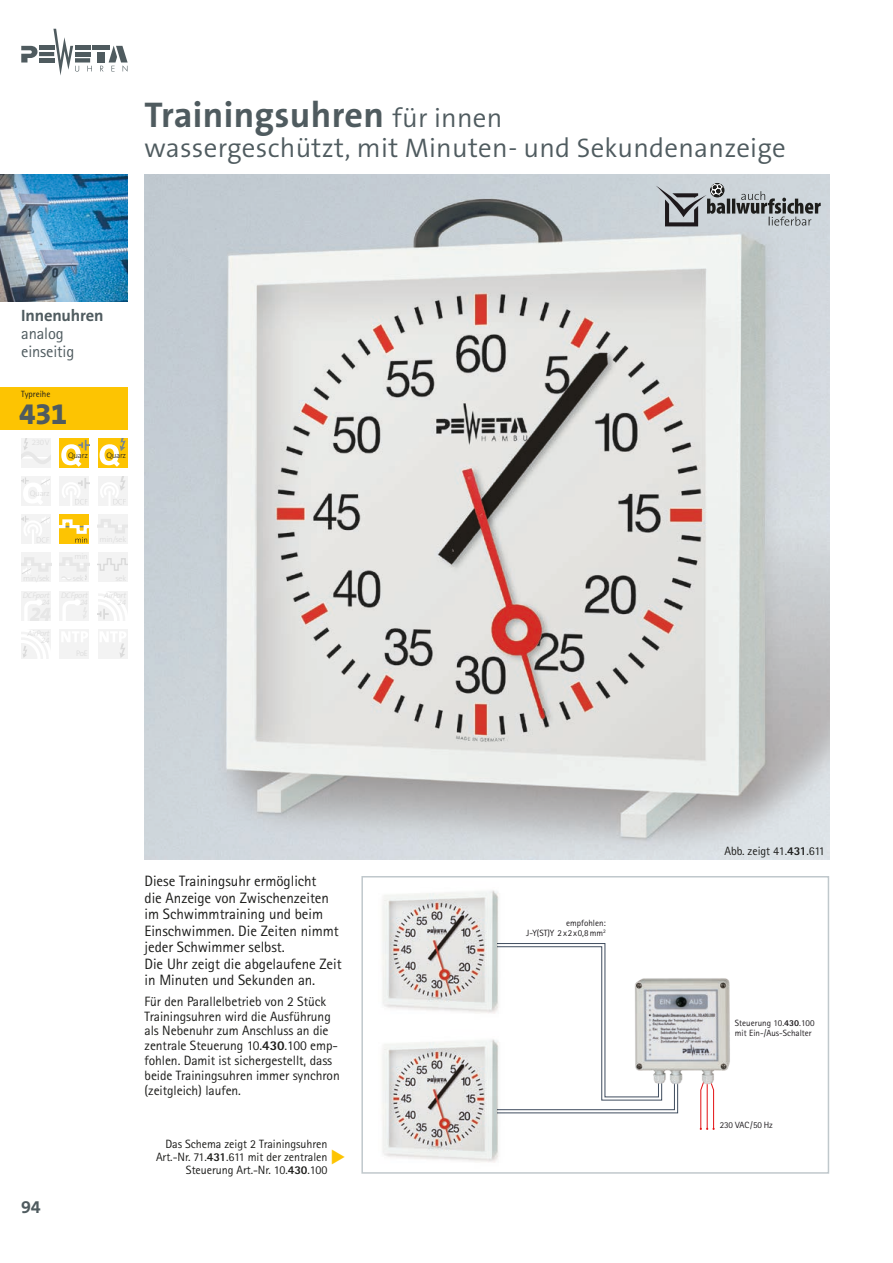
<style>
.page{position:relative;width:893px;height:1263px;background:#fff}
.page>*{position:absolute;margin:0;border:0;box-sizing:border-box;transform-origin:0 0}
.t1{font:700 36px "The Sans B W7";letter-spacing:.01em;color:#4f5b5f}
.t2{font:800 30px "The Sans B W8";color:#4f5b5f}
.t3{font:300 27px/30px "The Sans B W4";letter-spacing:.01em;color:#4f5b5f}
.t4{font:700 18px "The Sans B W7";color:#4f5b5f}
.t5{font:16.5px/18px "Rotis Sans Serif Std";letter-spacing:-.01em;color:#4f5b5f}
.t6{font:700 16.5px "The Sans B W7";letter-spacing:-.01em;color:#4f5b5f}
.t7{font:15px/16.5px "Rotis Sans Serif Std";letter-spacing:-.005em;color:#1d1d1b}
.t8{font:13.5px/14.9px "Rotis Sans Serif Std";letter-spacing:-.005em;color:#1d1d1b}
.t9{font:12px/12.8px "Rotis Sans Serif Std";letter-spacing:-.005em;color:#1d1d1b;text-align:right}
.t10{font:9px/10.2px "Agfa Rotis Sans Serif";color:#1f1c1f;text-align:right}
.t11{font:9px "Agfa Rotis Sans Serif";letter-spacing:-.02em;color:#1f1c1f}
.t12{font:9px "Rotis Sans Serif Std";color:#1d1d1b}
.t13{font:300 7.95px "The Sans B W3";letter-spacing:-.03em;color:#1d1d1b}
.s1{font-weight:800}
</style>
<div class="page">
<svg style="left:87px;top:66px;width:5px;height:5px"></svg>
<hr style="left:39px;top:46px;width:15px;height:4px;background:#4f5b5f">
<hr style="left:39px;top:52px;width:15px;height:4px;background:#4f5b5f">
<div style="left:39px;top:58px;width:15px;height:5px;background:#4f5b5f"></div>
<svg style="left:21px;top:46px;width:16px;height:17px"></svg>
<hr style="left:75px;top:46px;width:15px;height:4px;background:#4f5b5f">
<hr style="left:75px;top:52px;width:15px;height:4px;background:#4f5b5f">
<div style="left:75px;top:58px;width:15px;height:5px;background:#4f5b5f"></div>
<div style="left:97px;top:52px;width:8px;height:11px;background:#4f5b5f"></div>
<hr style="left:92px;top:46px;width:18px;height:4px;background:#4f5b5f">
<svg style="left:53px;top:29px;width:26px;height:47px"></svg>
<svg style="left:100px;top:46px;width:28px;height:26px"></svg>
<div style="left:21px;top:591px;width:30px;height:30px;background:#f3f3f3"></div>
<svg style="left:25px;top:600px;width:25px;height:21px"></svg>
<div style="left:98px;top:514px;width:30px;height:30px;background:#f3f3f3"></div>
<svg style="left:98px;top:519px;width:30px;height:14px"></svg>
<div style="left:60px;top:591px;width:29px;height:30px;background:#f3f3f3"></div>
<svg style="left:63px;top:600px;width:24px;height:21px"></svg>
<div style="left:60px;top:629px;width:29px;height:30px;background:#f3f3f3"></div>
<svg style="left:62px;top:632px;width:26px;height:10px"></svg>
<div style="left:21px;top:514px;width:30px;height:30px;background:#f3f3f3"></div>
<svg style="left:21px;top:516px;width:29px;height:28px"></svg>
<div style="left:21px;top:438px;width:30px;height:30px;background:#f3f3f3"></div>
<svg style="left:21px;top:438px;width:30px;height:26px"></svg>
<div style="left:21px;top:476px;width:30px;height:30px;background:#f3f3f3"></div>
<svg style="left:21px;top:477px;width:29px;height:27px"></svg>
<div style="left:98px;top:476px;width:30px;height:30px;background:#f3f3f3"></div>
<svg style="left:100px;top:476px;width:25px;height:30px"></svg>
<div style="left:60px;top:476px;width:29px;height:30px;background:#f3f3f3"></div>
<svg style="left:62px;top:478px;width:27px;height:28px"></svg>
<div style="left:60px;top:553px;width:29px;height:29px;background:#f3f3f3"></div>
<svg style="left:60px;top:557px;width:29px;height:23px"></svg>
<div style="left:21px;top:553px;width:30px;height:29px;background:#f3f3f3"></div>
<svg style="left:21px;top:558px;width:30px;height:16px"></svg>
<svg style="left:21px;top:629px;width:30px;height:30px"></svg>
<div style="left:98px;top:553px;width:30px;height:29px;background:#f3f3f3"></div>
<svg style="left:98px;top:558px;width:30px;height:13px"></svg>
<svg style="left:98px;top:591px;width:30px;height:30px"></svg>
<div style="left:98px;top:629px;width:30px;height:30px;background:#f3f3f3"></div>
<svg style="left:100px;top:632px;width:26px;height:26px"></svg>
<img style="left:145px;top:174px;width:684px;height:685px">
<img style="left:0;top:174px;width:128px;height:128px">
<div style="left:0;top:387px;width:128px;height:42px;background:#fdc402"></div>
<div style="left:98px;top:438px;width:30px;height:30px;background:#fdc402"></div>
<svg style="left:100px;top:438px;width:26px;height:29px"></svg>
<div style="left:60px;top:438px;width:29px;height:30px;background:#fdc402"></div>
<svg style="left:61px;top:440px;width:28px;height:27px"></svg>
<div style="left:60px;top:514px;width:29px;height:30px;background:#fdc402"></div>
<svg style="left:60px;top:519px;width:29px;height:24px"></svg>
<svg style="left:515px;top:943px;width:163px;height:170px"></svg>
<svg style="left:700px;top:1085px;width:15px;height:45px"></svg>
<img style="left:361px;top:876px;width:154px;height:143px">
<img style="left:361px;top:1019px;width:154px;height:155px">
<img style="left:633px;top:977px;width:97px;height:108px">
<hr style="left:727px;top:199px;width:3px;height:15px;background:#1d1d1b">
<hr style="left:732px;top:199px;width:3px;height:15px;background:#1d1d1b">
<svg style="left:736px;top:191px;width:85px;height:35px;background:#a1a7aa"></svg>
<svg style="left:656px;top:183px;width:69px;height:43px;background:#9da1a5"></svg>
<h1 class="t1" style="left:145px;top:91px;width:241px">Trainingsuhren</h1>
<h3 class="t3" style="left:145px;top:103px;width:643px;text-indent:248px">für innen<br>wassergeschützt, mit Minuten- und Sekundenanzeige</h3>
<p class="t6" style="left:21px;top:304px;width:84px">Innenuhren</p>
<p class="t5" style="left:21px;top:324px;width:55px">analog einseitig</p>
<p class="t12" style="left:21px;top:389px;width:31px">Typreihe</p>
<h2 class="t2" style="left:19px;top:395px;width:50px">431</h2>
<p class="t13" style="left:68px;top:450px;width:21px">Quarz</p>
<p class="t13" style="left:106px;top:450px;width:21px">Quarz</p>
<h3 class="t4" style="left:21px;top:1195px;width:21px">94</h3>
<p class="t7" style="left:145px;top:873px;width:199px">Diese Trainingsuhr ermöglicht<br>die Anzeige von Zwischenzeiten im Schwimmtraining und beim<br>Einschwimmen. Die Zeiten nimmt jeder Schwimmer selbst.<br>Die Uhr zeigt die abgelaufene Zeit in Minuten und Sekunden an.</p>
<p class="t8" style="left:145px;top:994px;width:197px">Für den Parallelbetrieb von 2 Stück Trainingsuhren wird die Ausführung als Nebenuhr zum Anschluss an die zentrale Steuerung 10.<span class="s1">430</span>.100 emp&shy;fohlen. Damit ist sichergestellt, dass beide Trainingsuhren immer synchron (zeitgleich) laufen.</p>
<p class="t9" style="left:156px;top:1138px;width:173px">Das Schema zeigt 2 Trainingsuhren<br>Art.-Nr. 71.<span class="s1">431</span>.611 mit der zentralen<br>Steuerung Art.-Nr. 10.<span class="s1">430</span>.100</p>
<p class="t10" style="left:526px;top:918px;width:81px">empfohlen:<br>J-Y(ST)Y 2x2x0,8mm<sup>2</sup></p>
<p class="t9" style="left:725px;top:844px;width:102px">Abb. zeigt 41.<span class="s1">431</span>.611</p>
<p class="t10" style="left:735px;top:1017px;width:81px;text-align:left">Steuerung 10.<span class="s1">430</span>.100 mit Ein-/Aus-Schalter</p>
<p class="t11" style="left:720px;top:1120px;width:54px">230 VAC/50 Hz</p>
</div>
